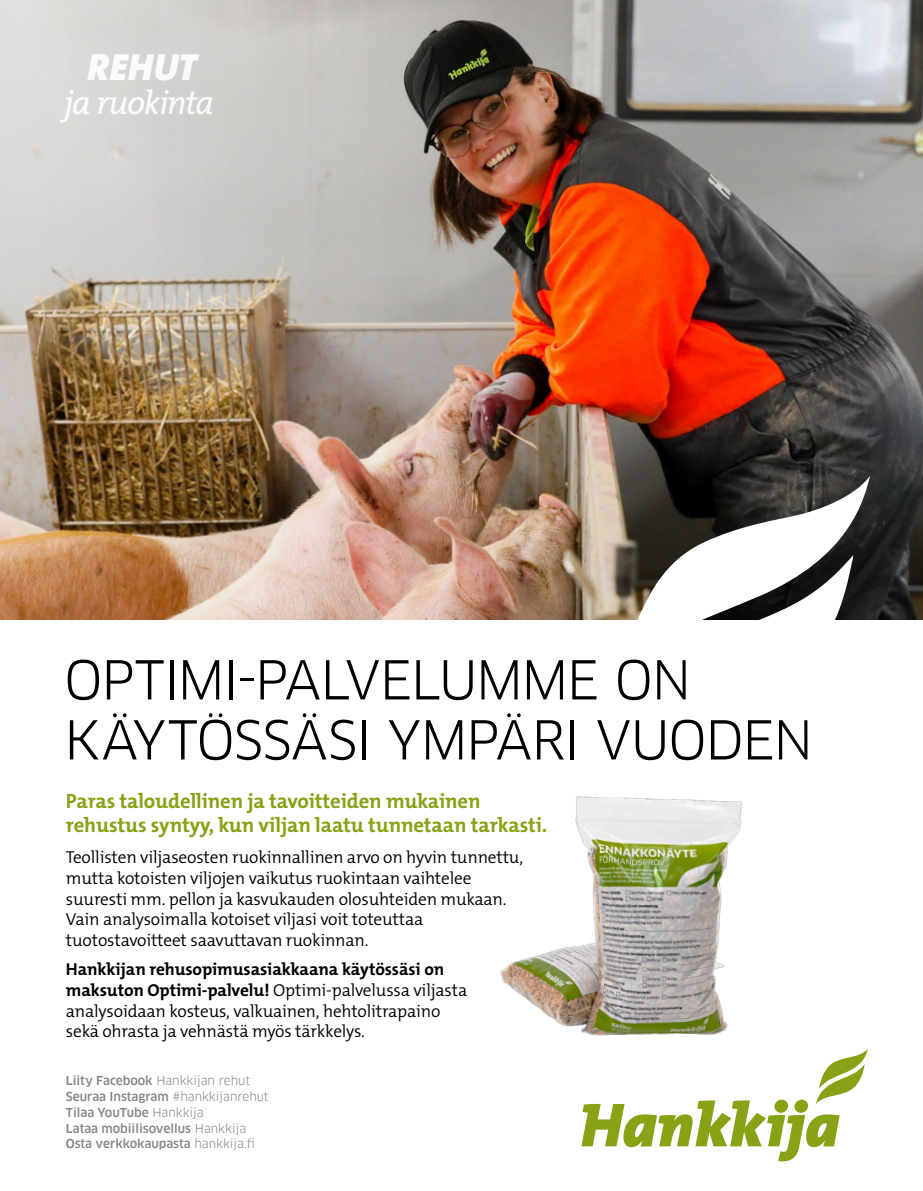
<style>
.page{position:relative;width:923px;height:1191px;background:#fff}
.page>*{position:absolute;margin:0;border:0;box-sizing:border-box;transform-origin:0 0}
.t1{font:52.35px/60px "Clan Pro";letter-spacing:-.03em;color:#000}
.t2{font:italic 900 37.95px "The Mix B W9";letter-spacing:.01em;color:#fff}
.t3{font:italic 33.45px "The Mix B W5 Plain";letter-spacing:-.04em;color:#fff}
.t4{font:700 20.7px/24px "The Mix B W7";letter-spacing:-.005em;color:#86a315}
.t5{font:300 17.4px/20.7px "The Mix B W4";letter-spacing:-.01em;color:#000}
.t6{font:700 17.4px "The Mix B W7";letter-spacing:-.005em;color:#000}
.t7{font:500 12.15px/15.8px "Clan Pro";letter-spacing:-.005em;color:#878787}
.s1{font-family:"The Mix B W7";font-weight:700}
.s2{font-weight:400}
</style>
<div class="page">
<img style="left:0;top:0;width:923px;height:620px">
<svg style="left:581px;top:1048px;width:287px;height:113px"></svg>
<svg style="left:605px;top:475px;width:265px;height:145px"></svg>
<img style="left:500px;top:796px;width:268px;height:270px">
<h2 class="t2" style="left:87px;top:42px;width:111px">REHUT</h2>
<h3 class="t3" style="left:64px;top:82px;width:152px">ja ruokinta</h3>
<h1 class="t1" style="left:64px;top:650px;width:750px">OPTIMI-PALVELUMME ON<br>KÄYTÖSSÄSI YMPÄRI VUODEN</h1>
<p class="t4" style="left:66px;top:789px;width:483px">Paras taloudellinen ja tavoitteiden mukainen rehustus syntyy, kun viljan laatu tunnetaan tarkasti.</p>
<p class="t5" style="left:66px;top:847px;width:459px">Teollisten viljaseosten ruokinnallinen arvo on hyvin tunnettu, mutta kotoisten viljojen vaikutus ruokintaan vaihtelee suuresti mm. pellon ja kasvukauden olosuhteiden mukaan.<br>Vain analysoimalla kotoiset viljasi voit toteuttaa tuotostavoitteet saavuttavan ruokinnan.</p>
<p class="t6" style="left:66px;top:958px;width:380px">Hankkijan rehusopimusasiakkaana käytössäsi on</p>
<p class="t5" style="left:66px;top:980px;width:403px"><span class="s1">maksuton Optimi-palvelu!</span> Optimi-palvelussa viljasta analysoidaan kosteus, valkuainen, hehtolitrapaino sekä ohrasta ja vehnästä myös tärkkelys.</p>
<p class="t7" style="left:66px;top:1073px;width:204px">Liity Facebook <span class="s2">Hankkijan rehut<br></span>Seuraa Instagram <span class="s2">#hankkijanrehut<br></span>Tilaa YouTube <span class="s2">Hankkija<br></span>Lataa mobiilisovellus <span class="s2">Hankkija<br></span>Osta verkkokaupasta <span class="s2">hankkija.fi</span></p>
</div>
